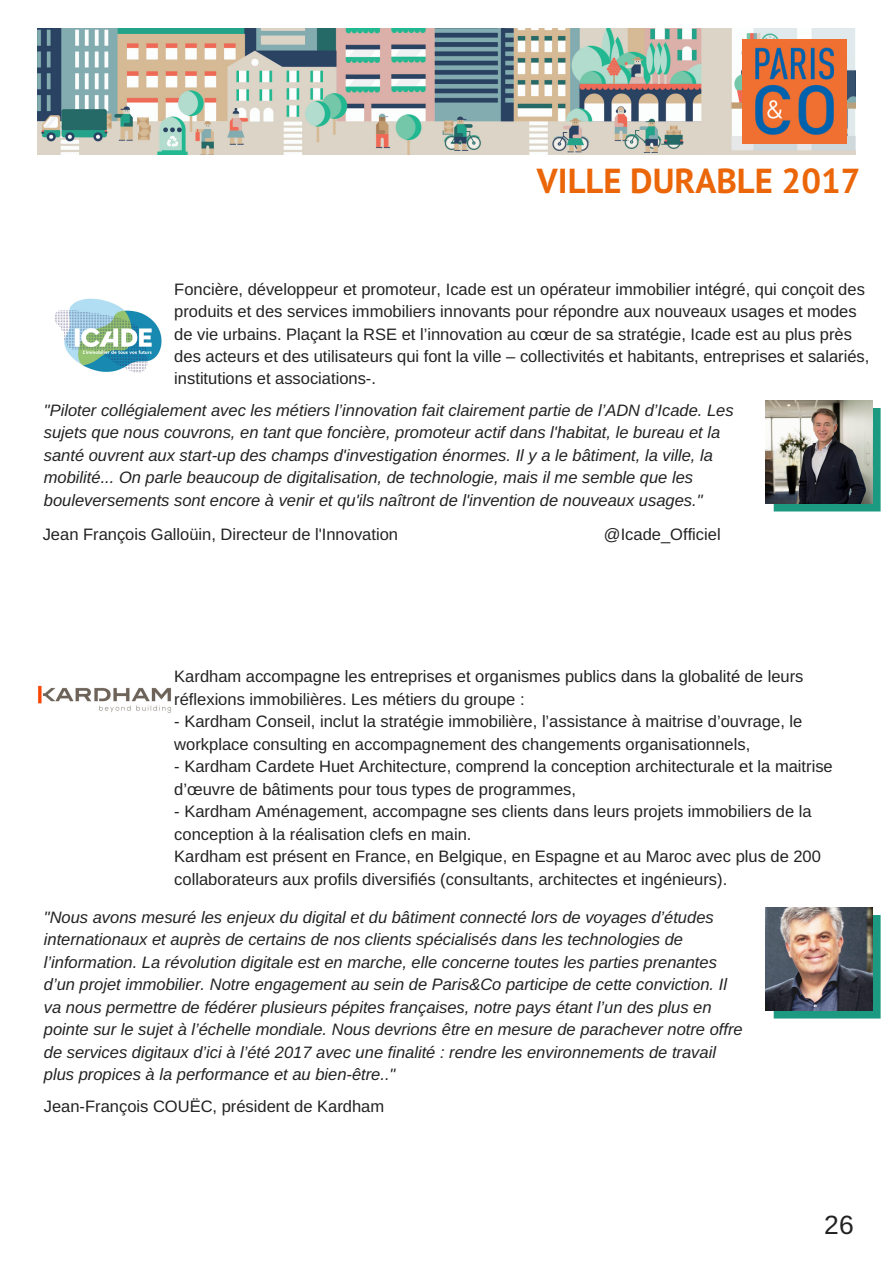
<style>
.page{position:relative;width:893px;height:1263px;background:#fff}
.page>*{position:absolute;margin:0;border:0;box-sizing:border-box;transform-origin:0 0}
.t1{font:700 34.65px "PT Sans";color:#eb6609}
.t2{font:26.4px "Arimo";color:#222}
.t3{font:16.5px/22.5px "Arimo";color:#222}
.t4{font:italic 16.5px/22.5px "Arimo";color:#222}
</style>
<div class="page">
<div style="left:773px;top:408px;width:107px;height:103px;background:#1b9a81"></div>
<img style="left:766px;top:400px;width:106px;height:104px">
<img style="left:55px;top:298px;width:107px;height:75px">
<div style="left:773px;top:915px;width:107px;height:103px;background:#1b9a81"></div>
<img style="left:765px;top:907px;width:107px;height:104px">
<img style="left:38px;top:685px;width:134px;height:28px">
<img style="left:37px;top:28px;width:818px;height:126px">
<img style="left:742px;top:39px;width:104px;height:105px">
<h1 class="t1" style="left:537px;top:158px;width:325px">VILLE DURABLE 2017</h1>
<p class="t3" style="left:174px;top:278px;width:696px">Foncière, développeur et promoteur, Icade est un opérateur immobilier intégré, qui conçoit des produits et des services immobiliers innovants pour répondre aux nouveaux usages et modes de vie urbains. Plaçant la RSE et l’innovation au cœur de sa stratégie, Icade est au plus près des acteurs et des utilisateurs qui font la ville – collectivités et habitants, entreprises et salariés, institutions et associations-.</p>
<p class="t4" style="left:44px;top:399px;width:691px">"Piloter collégialement avec les métiers l’innovation fait clairement partie de l’ADN d’Icade. Les sujets que nous couvrons, en tant que foncière, promoteur actif dans l'habitat, le bureau et la santé ouvrent aux start-up des champs d'investigation énormes. Il y a le bâtiment, la ville, la mobilité... On parle beaucoup de digitalisation, de technologie, mais il me semble que les bouleversements sont encore à venir et qu'ils naîtront de l'invention de nouveaux usages."</p>
<p class="t3" style="left:43px;top:523px;width:357px">Jean François Galloüin, Directeur de l'Innovation</p>
<p class="t3" style="left:604px;top:523px;width:118px">@Icade_Officiel</p>
<p class="t3" style="left:174px;top:665px;width:630px">Kardham accompagne les entreprises et organismes publics dans la globalité de leurs réflexions immobilières. Les métiers du groupe :</p>
<p class="t3" style="left:174px;top:710px;width:629px">- Kardham Conseil, inclut la stratégie immobilière, l’assistance à maitrise d’ouvrage, le workplace consulting en accompagnement des changements organisationnels,</p>
<p class="t3" style="left:174px;top:755px;width:660px">- Kardham Cardete Huet Architecture, comprend la conception architecturale et la maitrise d’œuvre de bâtiments pour tous types de programmes,</p>
<p class="t3" style="left:174px;top:800px;width:648px">- Kardham Aménagement, accompagne ses clients dans leurs projets immobiliers de la conception à la réalisation clefs en main.<br>Kardham est présent en France, en Belgique, en Espagne et au Maroc avec plus de 200 collaborateurs aux profils diversifiés (consultants, architectes et ingénieurs).</p>
<p class="t4" style="left:44px;top:906px;width:700px">"Nous avons mesuré les enjeux du digital et du bâtiment connecté lors de voyages d’études internationaux et auprès de certains de nos clients spécialisés dans les technologies de l’information. La révolution digitale est en marche, elle concerne toutes les parties prenantes d’un projet immobilier. Notre engagement au sein de Paris&amp;Co participe de cette conviction. Il va nous permettre de fédérer plusieurs pépites françaises, notre pays étant l’un des plus en pointe sur le sujet à l’échelle mondiale. Nous devrions être en mesure de parachever notre offre de services digitaux d’ici à l’été 2017 avec une finalité : rendre les environnements de travail plus propices à la performance et au bien-être.."</p>
<p class="t3" style="left:44px;top:1095px;width:342px">Jean-François COUËC, président de Kardham</p>
<h2 class="t2" style="left:824px;top:1210px;width:31px">26</h2>
</div>
